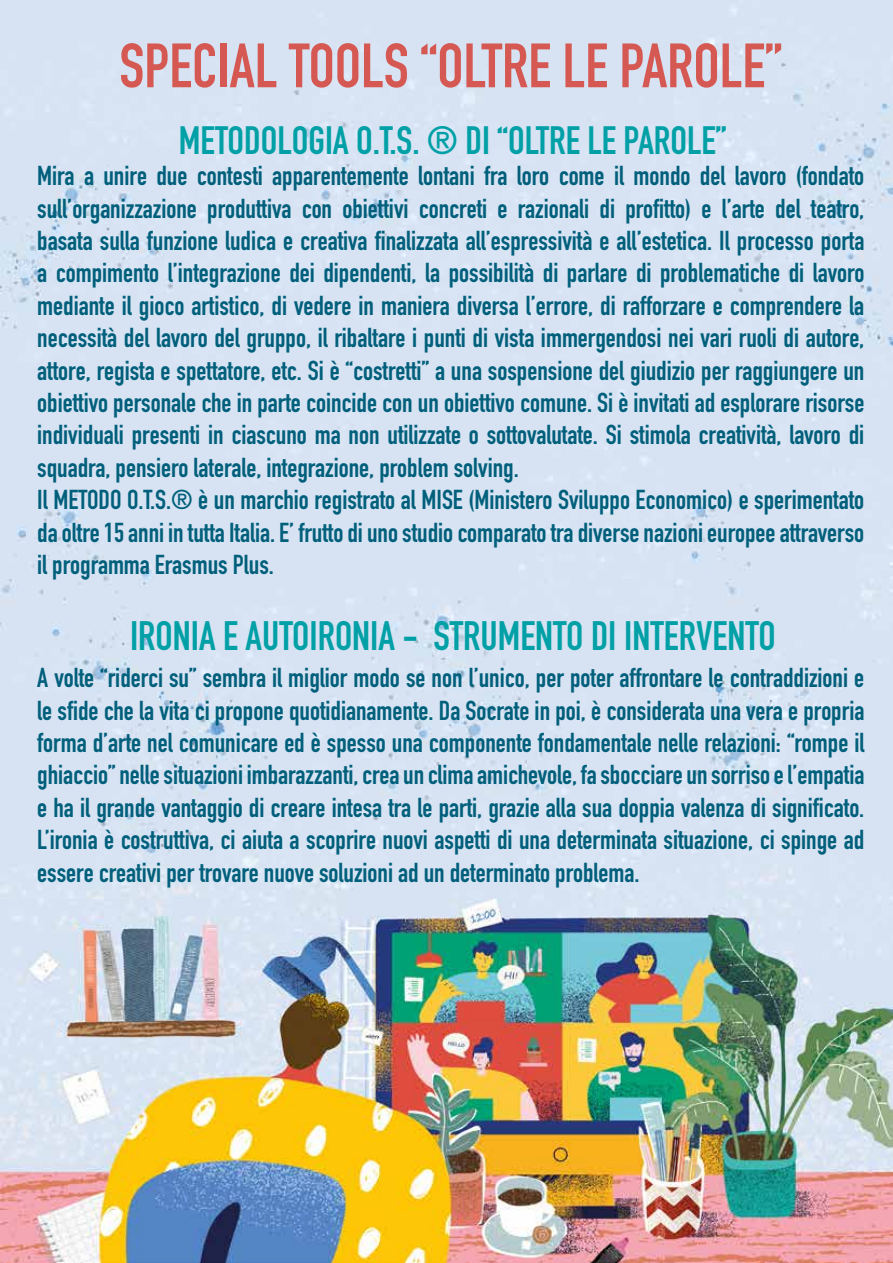
<style>
.page{position:relative;width:893px;height:1263px;background:#fff}
.page>*{position:absolute;margin:0;border:0;box-sizing:border-box;transform-origin:0 0}
.t1{font:700 61.5px "DIN Condensed";color:#d55952}
.t2{font:700 40.5px "DIN Condensed";color:#00a0a6}
.t3{font:700 39px "DIN Condensed";color:#00a0a6}
.t4{font:700 27px/32.4px "DIN Condensed";color:#005f7b}
</style>
<div class="page">
<img style="left:0;top:1px;width:893px;height:1262px">
<h1 class="t1" style="left:119px;top:24px;width:664px">SPECIAL TOOLS “OLTRE LE PAROLE”</h1>
<h3 class="t3" style="left:179px;top:114px;width:549px">METODOLOGIA O.T.S. ® DI “OLTRE LE PAROLE”</h3>
<p class="t4" style="left:37px;top:159px;width:829px">Mira a unire due contesti apparentemente lontani fra loro come il mondo del lavoro (fondato sull’organizzazione produttiva con obiettivi concreti e razionali di profitto) e l’arte del teatro, basata sulla funzione ludica e creativa finalizzata all’espressività e all’estetica. Il processo porta a compimento l’integrazione dei dipendenti, la possibilità di parlare di problematiche di lavoro mediante il gioco artistico, di vedere in maniera diversa l’errore, di rafforzare e comprendere la necessità del lavoro del gruppo, il ribaltare i punti di vista immergendosi nei vari ruoli di autore, attore, regista e spettatore, etc. Si è “costretti” a una sospensione del giudizio per raggiungere un obiettivo personale che in parte coincide con un obiettivo comune. Si è invitati ad esplorare risorse individuali presenti in ciascuno ma non utilizzate o sottovalutate. Si stimola creatività, lavoro di squadra, pensiero laterale, integrazione, problem solving.<br>Il METODO O.T.S.® è un marchio registrato al MISE (Ministero Sviluppo Economico) e sperimentato da oltre 15 anni in tutta Italia. E’ frutto di uno studio comparato tra diverse nazioni europee attraverso il programma Erasmus Plus.</p>
<h2 class="t2" style="left:130px;top:608px;width:647px">IRONIA E AUTOIRONIA - STRUMENTO DI INTERVENTO</h2>
<p class="t4" style="left:37px;top:661px;width:829px;text-align:justify">A volte “riderci su” sembra il miglior modo se non l’unico, per poter affrontare le contraddizioni e le sfide che la vita ci propone quotidianamente. Da Socrate in poi, è considerata una vera e propria forma d’arte nel comunicare ed è spesso una componente fondamentale nelle relazioni: “rompe il ghiaccio” nelle situazioni imbarazzanti, crea un clima amichevole, fa sbocciare un sorriso e l’empatia e ha il grande vantaggio di creare intesa tra le parti, grazie alla sua doppia valenza di significato.<br>L’ironia è costruttiva, ci aiuta a scoprire nuovi aspetti di una determinata situazione, ci spinge ad essere creativi per trovare nuove soluzioni ad un determinato problema.</p>
</div>
